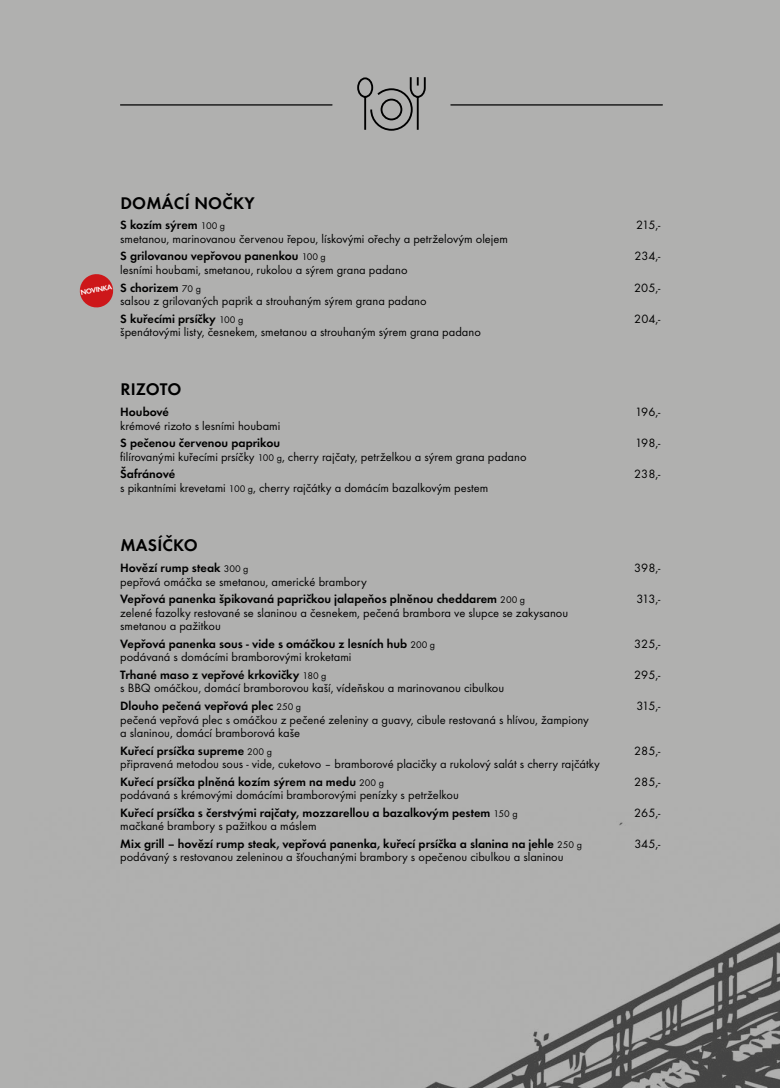
<style>
.page{position:relative;width:780px;height:1088px;background:#b0b0af}
.page>*{position:absolute;margin:0;border:0;box-sizing:border-box;transform-origin:0 0}
.t1{font:600 17.5px "Futura TOT";letter-spacing:.015em;color:#000}
.t2{font:12.5px/17.2px "Futura TOT";color:#000}
.t3{font:600 12.5px/17.2px "Futura TOT";color:#000}
.t4{font:600 7.5px "Futura TOT";color:#fff}
.s1{font-weight:400;font-size:10px}
.s2{font-weight:600}
.s3{font-size:10px}
.s4{font-weight:400}
</style>
<div class="page">
<img style="left:425px;top:822px;width:355px;height:266px">
<hr style="left:120px;top:104px;width:212px;height:2px;background:#000">
<hr style="left:451px;top:104px;width:211px;height:2px;background:#000">
<svg style="left:79px;top:274px;width:35px;height:34px"></svg>
<svg style="left:357px;top:77px;width:69px;height:54px"></svg>
<div style="left:380px;top:99px;width:22px;height:21px;border:2px solid #000;border-radius:50%"></div>
<p class="t4" style="left:80px;top:288px;width:33px;rotate:-10deg">NOVINKA</p>
<h1 class="t1" style="left:120px;top:192px;width:136px">DOMÁCÍ NOČKY</h1>
<p class="t3" style="left:120px;top:216px;width:106px">S kozím sýrem <span class="s1">100 g</span></p>
<p class="t2" style="left:636px;top:217px;width:26px">215,-</p>
<p class="t2" style="left:120px;top:230px;width:389px">smetanou, marinovanou červenou řepou, lískovými ořechy a petrželovým olejem<br><span class="s2">S grilovanou vepřovou panenkou</span> <span class="s3">100 g</span></p>
<p class="t2" style="left:634px;top:248px;width:28px">234,-</p>
<p class="t2" style="left:120px;top:261px;width:289px">lesními houbami, smetanou, rukolou a sýrem grana padano<br><span class="s2">S chorizem</span> <span class="s3">70 g</span></p>
<p class="t2" style="left:634px;top:279px;width:28px">205,-</p>
<p class="t2" style="left:120px;top:292px;width:308px">salsou z grilovaných paprik a strouhaným sýrem grana padano<br><span class="s2">S kuřecími prsíčky</span> <span class="s3">100 g</span></p>
<p class="t2" style="left:120px;top:323px;width:362px">špenátovými listy, česnekem, smetanou a strouhaným sýrem grana padano</p>
<p class="t2" style="left:634px;top:310px;width:28px">204,-</p>
<h1 class="t1" style="left:120px;top:379px;width:63px">RIZOTO</h1>
<p class="t3" style="left:120px;top:403px;width:50px">Houbové</p>
<p class="t2" style="left:635px;top:403px;width:27px">196,-</p>
<p class="t2" style="left:120px;top:417px;width:162px">krémové rizoto s lesními houbami</p>
<p class="t3" style="left:120px;top:434px;width:161px">S pečenou červenou paprikou</p>
<p class="t2" style="left:635px;top:434px;width:27px">198,-</p>
<p class="t2" style="left:120px;top:448px;width:408px">filírovanými kuřecími prsíčky <span class="s3">100 g</span>, cherry rajčaty, petrželkou a sýrem grana padano<br><span class="s2">Šafránové</span></p>
<p class="t2" style="left:634px;top:465px;width:28px">238,-</p>
<p class="t2" style="left:120px;top:479px;width:369px">s pikantními krevetami <span class="s3">100 g</span>, cherry rajčátky a domácím bazalkovým pestem</p>
<h1 class="t1" style="left:120px;top:535px;width:79px">MASÍČKO</h1>
<p class="t3" style="left:120px;top:559px;width:130px">Hovězí rump steak <span class="s1">300 g</span></p>
<p class="t2" style="left:634px;top:559px;width:28px">398,-</p>
<p class="t3" style="left:120px;top:573px;width:406px"><span class="s4">pepřová omáčka se smetanou, americké brambory<br></span>Vepřová panenka špikovaná papričkou jalapeňos plněnou cheddarem <span class="s1">200 g</span></p>
<p class="t2" style="left:636px;top:590px;width:26px">313,-</p>
<p class="t2" style="left:120px;top:605px;width:449px;line-height:13.8px">zelené fazolky restované se slaninou a česnekem, pečená brambora ve slupce se zakysanou smetanou a pažitkou</p>
<p class="t3" style="left:120px;top:635px;width:316px">Vepřová panenka sous - vide s omáčkou z lesních hub <span class="s1">200 g</span></p>
<p class="t2" style="left:634px;top:635px;width:28px">325,-</p>
<p class="t2" style="left:120px;top:648px;width:233px">podávaná s domácími bramborovými kroketami<br><span class="s2">Trhané maso z vepřové krkovičky</span> <span class="s3">180 g</span></p>
<p class="t2" style="left:634px;top:666px;width:28px">295,-</p>
<p class="t2" style="left:120px;top:679px;width:385px">s BBQ omáčkou, domácí bramborovou kaší, vídeňskou a marinovanou cibulkou<br><span class="s2">Dlouho pečená vepřová plec</span> <span class="s3">250 g</span></p>
<p class="t2" style="left:636px;top:697px;width:26px">315,-</p>
<p class="t2" style="left:120px;top:712px;width:470px;line-height:13.8px">pečená vepřová plec s omáčkou z pečené zeleniny a guavy, cibule restovaná s hlívou, žampiony a slaninou, domácí bramborová kaše</p>
<p class="t3" style="left:120px;top:742px;width:153px">Kuřecí prsíčka supreme <span class="s1">200 g</span></p>
<p class="t2" style="left:634px;top:742px;width:28px">285,-</p>
<p class="t2" style="left:120px;top:755px;width:481px">připravená metodou sous - vide, cuketovo – bramborové placičky a rukolový salát s cherry rajčátky<br><span class="s2">Kuřecí prsíčka plněná kozím sýrem na medu</span> <span class="s3">200 g</span></p>
<p class="t2" style="left:634px;top:773px;width:28px">285,-</p>
<p class="t3" style="left:120px;top:786px;width:399px"><span class="s4">podávaná s krémovými domácími bramborovými penízky s petrželkou<br></span>Kuřecí prsíčka s čerstvými rajčaty, mozzarellou a bazalkovým pestem <span class="s1">150 g</span></p>
<p class="t2" style="left:634px;top:804px;width:28px">265,-</p>
<p class="t3" style="left:120px;top:817px;width:463px"><span class="s4">mačkané brambory s pažitkou a máslem<br></span>Mix grill – hovězí rump steak, vepřová panenka, kuřecí prsíčka a slanina na jehle <span class="s1">250 g</span></p>
<p class="t2" style="left:634px;top:835px;width:28px">345,-</p>
<p class="t2" style="left:120px;top:848px;width:445px">podávaný s restovanou zeleninou a šťouchanými brambory s opečenou cibulkou a slaninou</p>
</div>
